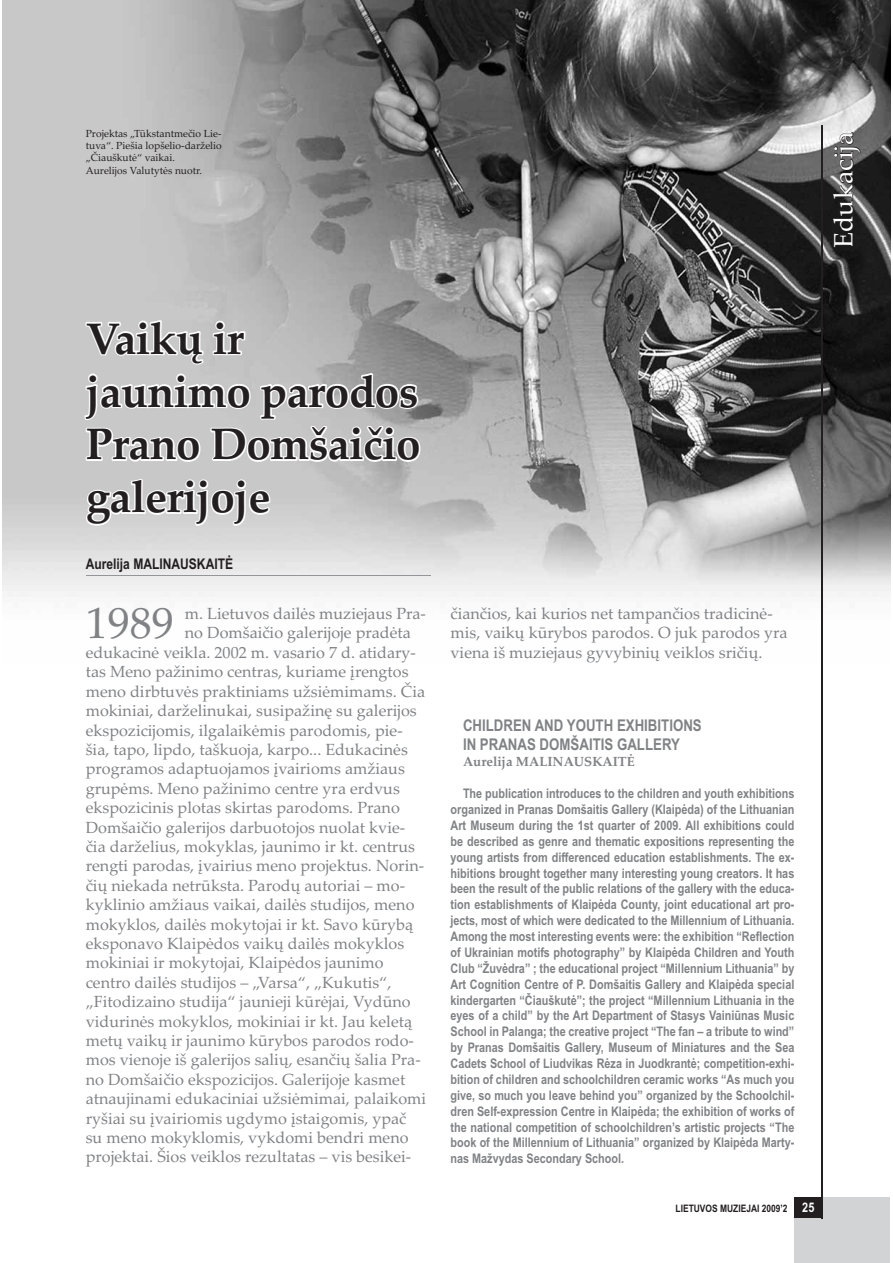
<style>
.page{position:relative;width:893px;height:1263px;background:#fff}
.page>*{position:absolute;margin:0;border:0;box-sizing:border-box;transform-origin:0 0}
.t1{font:700 44.1px/52.9px "Palatino Linotype";letter-spacing:-.015em;color:#231f20}
.t2{font:44.1px "Palatino Linotype";color:#808285}
.t3{font:26.4px "Palatino Linotype";letter-spacing:.01em;color:#fff}
.t4{font:16.2px/19.4px "Palatino Linotype";color:#808285}
.t5{font:700 16.2px/19.4px "Arial Narrow";color:#808285}
.t6{font:700 14.7px "Arial Narrow";color:#231f20}
.t7{font:700 13.2px/15.9px "Arial Narrow";color:#808285;text-align:justify}
.t8{font:700 13.2px "Palatino Linotype";color:#808285}
.t9{font:10.35px/12.3px "Palatino Linotype";color:#231f20}
.t10{font:700 10.35px "Arial Narrow";color:#231f20}
.s1{font-size:13.2px;color:#fff}
</style>
<div class="page">
<img style="left:2px;top:0;width:888px;height:664px">
<div style="left:794px;top:1197px;width:96px;height:65px;background:#d1d3d4"></div>
<hr style="left:822px;top:125px;width:1px;height:1093px;background:#231f20">
<div style="left:794px;top:1197px;width:28px;height:21px;background:#231f20"></div>
<svg style="left:832px;top:131px;width:29px;height:118px;background:#424141"></svg>
<hr style="left:86px;top:575px;width:344px;height:1px;background:#939598">
<svg style="left:83px;top:215px;width:339px;height:449px"></svg>
<p class="t9" style="left:86px;top:128px;width:138px">Projektas „Tūkstantmečio Lie&shy;tuva“. Piešia lopšelio-darželio „Čiauškutė“ vaikai.<br>Aurelĳos Valutytės nuotr.</p>
<h2 class="t3" style="left:833px;top:248px;width:118px;rotate:-90deg">Edukacĳa</h2>
<h1 class="t1" style="left:86px;top:317px;width:336px">Vaikų ir<br>jaunimo parodos<br>Prano Domšaičio galerĳoje</h1>
<p class="t6" style="left:86px;top:559px;width:149px">Aurelija MALINAUSKAITĖ</p>
<h1 class="t2" style="left:86px;top:607px;width:90px">1989</h1>
<p class="t4" style="left:185px;top:606px;width:243px">m. Lietuvos dailės muziejaus Pra-</p>
<p class="t4" style="left:185px;top:625px;width:228px">no Domšaičio galerĳoje pradėta</p>
<p class="t4" style="left:86px;top:645px;width:332px">edukacinė veikla. 2002 m. vasario 7 d. atidary-</p>
<p class="t4" style="left:86px;top:664px;width:324px">tas Meno pažinimo centras, kuriame įrengtos</p>
<p class="t4" style="left:86px;top:683px;width:341px">meno dirbtuvės praktiniams užsiėmimams. Čia</p>
<p class="t4" style="left:86px;top:703px;width:332px">mokiniai, darželinukai, susipažinę su galerĳos</p>
<p class="t4" style="left:86px;top:722px;width:318px">ekspozicĳomis, ilgalaikėmis parodomis, pie-</p>
<p class="t4" style="left:86px;top:742px;width:324px">šia, tapo, lipdo, taškuoja, karpo... Edukacinės</p>
<p class="t4" style="left:86px;top:761px;width:321px">programos adaptuojamos įvairioms amžiaus</p>
<p class="t4" style="left:86px;top:780px;width:316px">grupėms. Meno pažinimo centre yra erdvus</p>
<p class="t4" style="left:86px;top:800px;width:316px">ekspozicinis plotas skirtas parodoms. Prano</p>
<p class="t4" style="left:86px;top:819px;width:321px">Domšaičio galerĳos darbuotojos nuolat kvie-</p>
<p class="t4" style="left:86px;top:839px;width:331px">čia darželius, mokyklas, jaunimo ir kt. centrus</p>
<p class="t4" style="left:86px;top:858px;width:340px">rengti parodas, įvairius meno projektus. Norin-</p>
<p class="t4" style="left:86px;top:877px;width:321px">čių niekada netrūksta. Parodų autoriai – mo-</p>
<p class="t4" style="left:86px;top:897px;width:330px">kyklinio amžiaus vaikai, dailės studĳos, meno</p>
<p class="t4" style="left:86px;top:916px;width:329px">mokyklos, dailės mokytojai ir kt. Savo kūrybą</p>
<p class="t4" style="left:86px;top:936px;width:320px">eksponavo Klaipėdos vaikų dailės mokyklos</p>
<p class="t4" style="left:86px;top:955px;width:299px">mokiniai ir mokytojai, Klaipėdos jaunimo</p>
<p class="t4" style="left:86px;top:975px;width:307px">centro dailės studĳos – „Varsa“, „Kukutis“,</p>
<p class="t4" style="left:86px;top:994px;width:326px">„Fitodizaino studĳa“ jaunieji kūrėjai, Vydūno</p>
<p class="t4" style="left:86px;top:1013px;width:328px">vidurinės mokyklos, mokiniai ir kt. Jau keletą</p>
<p class="t4" style="left:86px;top:1033px;width:330px">metų vaikų ir jaunimo kūrybos parodos rodo-</p>
<p class="t4" style="left:86px;top:1052px;width:336px">mos vienoje iš galerĳos salių, esančių šalia Pra-</p>
<p class="t4" style="left:86px;top:1072px;width:321px">no Domšaičio ekspozicĳos. Galerĳoje kasmet</p>
<p class="t4" style="left:86px;top:1091px;width:342px">atnaujinami edukaciniai užsiėmimai, palaikomi</p>
<p class="t4" style="left:86px;top:1110px;width:322px">ryšiai su įvairiomis ugdymo įstaigomis, ypač</p>
<p class="t4" style="left:86px;top:1130px;width:324px">su meno mokyklomis, vykdomi bendri meno</p>
<p class="t4" style="left:86px;top:1149px;width:327px">projektai. Šios veiklos rezultatas – vis besikei-</p>
<p class="t4" style="left:450px;top:606px;width:339px">čiančios, kai kurios net tampančios tradicinė&shy;mis, vaikų kūrybos parodos. O juk parodos yra viena iš muziejaus gyvybinių veiklos sričių.</p>
<p class="t5" style="left:463px;top:717px;width:240px">CHILDREN AND YOUTH EXHIBITIONS<br>IN PRANAS DOMŠAITIS GALLERY</p>
<p class="t8" style="left:463px;top:757px;width:173px">Aurelĳa MALINAUSKAITĖ</p>
<p class="t7" style="left:450px;top:787px;width:345px;text-indent:13px">The publication introduces to the children and youth exhibitions organized in Pranas Domšaitis Gallery (Klaipėda) of the Lithuanian Art Museum during the 1st quarter of 2009. All exhibitions could be described as genre and thematic expositions representing the young artists from differenced education establishments. The ex&shy;hibitions brought together many interesting young creators. It has been the result of the public relations of the gallery with the educa&shy;tion establishments of Klaipėda County, joint educational art pro&shy;jects, most of which were dedicated to the Millennium of Lithuania.<br>Among the most interesting events were: the exhibition “Reflection of Ukrainian motifs photography” by Klaipėda Children and Youth Club “Žuvėdra” ; the educational project “Millennium Lithuania” by Art Cognition Centre of P. Domšaitis Gallery and Klaipėda special kindergarten “Čiauškutė”; the project “Millennium Lithuania in the eyes of a child” by the Art Department of Stasys Vainiūnas Music School in Palanga; the creative project “The fan – a tribute to wind” by Pranas Domšaitis Gallery, Museum of Miniatures and the Sea Cadets School of Liudvikas Rėza in Juodkrantė; competition-exhi&shy;bition of children and schoolchildren ceramic works “As much you give, so much you leave behind you” organized by the Schoolchil&shy;dren Self-expression Centre in Klaipėda; the exhibition of works of the national competition of schoolchildren’s artistic projects “The book of the Millennium of Lithuania” organized by Klaipėda Marty&shy;nas Mažvydas Secondary School.</p>
<p class="t10" style="left:675px;top:1205px;width:140px">LIETUVOS MUZIEJAI 2009’2 <span class="s1">25</span></p>
</div>
